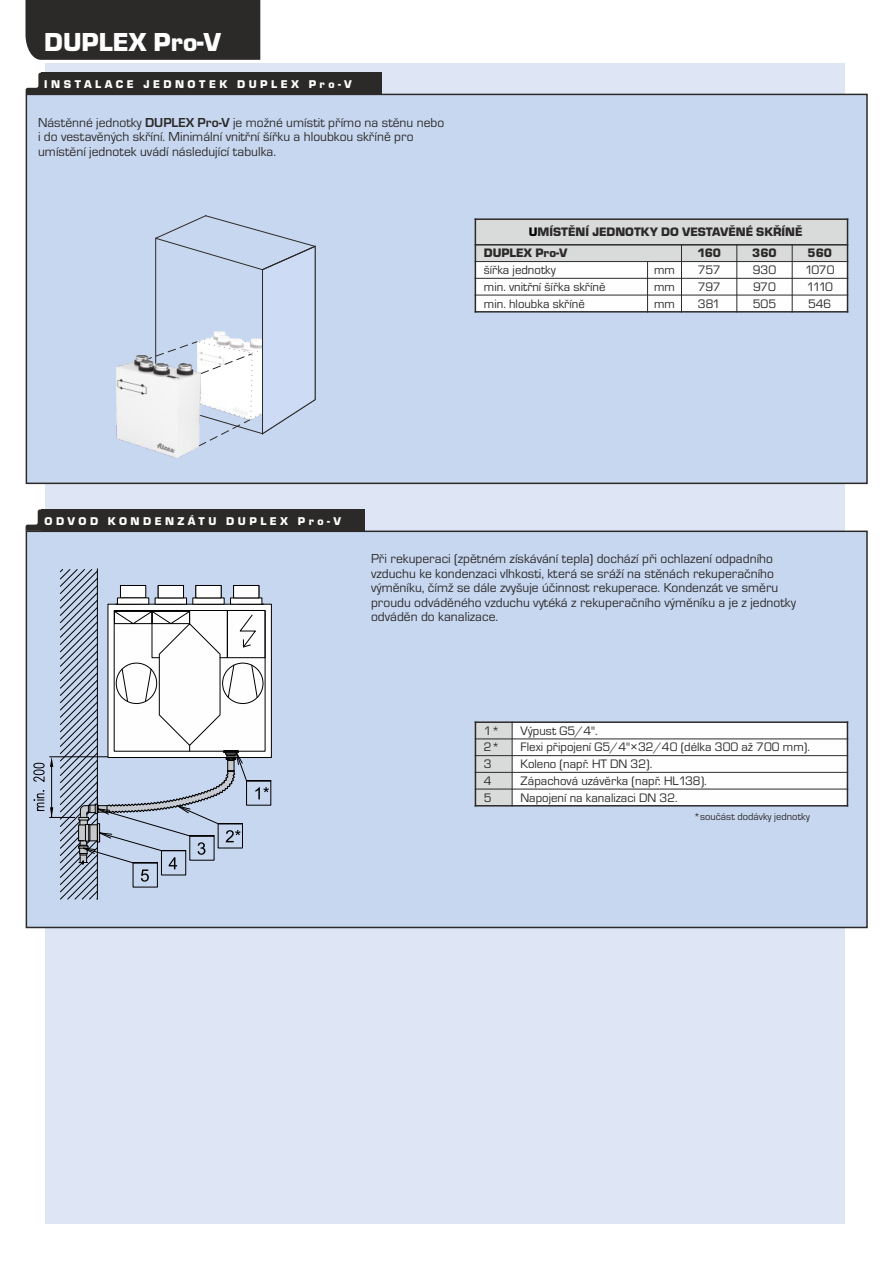
<style>
.page{position:relative;width:893px;height:1263px;background:#fff}
.page>*{position:absolute;margin:0;border:0;box-sizing:border-box;transform-origin:0 0}
.t1{font:27px "Eurostile TEE Blac";color:#fefefe}
.t2{font:13.5px/14.5px "Eurostile TEE";color:#2b2a29}
.t3{font:12.75px "Eurostile TEE";color:#2b2a29}
.t4{font:12.75px/21.1px "Eurostile TEE Blac";color:#2b2a29}
.t5{font:11.7px "Eurostile TEE Blac";letter-spacing:.3em;color:#fefefe}
.t6{font:10.5px "Eurostile TEE";color:#2b2a29}
.s1{font-weight:700}
.s2{color:#000}
</style>
<div class="page">
<div style="left:46px;top:63px;width:799px;height:1160px;background:#dee6f5"></div>
<div style="left:25px;top:0;width:235px;height:60px;background:#2b2a29"></div>
<div style="left:25px;top:93px;width:843px;height:392px;background:#c8d7f0"></div>
<div style="left:475px;top:219px;width:372px;height:26px;background:#d9dada"></div>
<div style="left:475px;top:245px;width:206px;height:17px;background:#d9dada"></div>
<div style="left:681px;top:245px;width:56px;height:17px;background:#d9dada"></div>
<div style="left:737px;top:245px;width:55px;height:17px;background:#d9dada"></div>
<div style="left:792px;top:245px;width:55px;height:17px;background:#d9dada"></div>
<div style="left:475px;top:262px;width:173px;height:16px;background:#fefefe"></div>
<div style="left:648px;top:262px;width:33px;height:16px;background:#fefefe"></div>
<div style="left:681px;top:262px;width:56px;height:16px;background:#fefefe"></div>
<div style="left:737px;top:262px;width:55px;height:16px;background:#fefefe"></div>
<div style="left:792px;top:262px;width:55px;height:16px;background:#fefefe"></div>
<div style="left:475px;top:278px;width:173px;height:17px;background:#fefefe"></div>
<div style="left:648px;top:278px;width:33px;height:17px;background:#fefefe"></div>
<div style="left:681px;top:278px;width:56px;height:17px;background:#fefefe"></div>
<div style="left:737px;top:278px;width:55px;height:17px;background:#fefefe"></div>
<div style="left:792px;top:278px;width:55px;height:17px;background:#fefefe"></div>
<div style="left:475px;top:295px;width:173px;height:17px;background:#fefefe"></div>
<div style="left:648px;top:295px;width:33px;height:17px;background:#fefefe"></div>
<div style="left:681px;top:295px;width:56px;height:17px;background:#fefefe"></div>
<div style="left:737px;top:295px;width:55px;height:17px;background:#fefefe"></div>
<div style="left:792px;top:295px;width:55px;height:17px;background:#fefefe"></div>
<hr style="left:475px;top:218px;width:1px;height:95px;background:#2b2a29">
<hr style="left:647px;top:261px;width:1px;height:52px;background:#2b2a29">
<hr style="left:681px;top:261px;width:1px;height:52px;background:#2b2a29">
<svg style="left:681px;top:246px;width:1px;height:15px"></svg>
<hr style="left:736px;top:261px;width:1px;height:52px;background:#2b2a29">
<svg style="left:736px;top:246px;width:1px;height:15px"></svg>
<hr style="left:792px;top:261px;width:1px;height:52px;background:#2b2a29">
<svg style="left:792px;top:246px;width:1px;height:15px"></svg>
<hr style="left:847px;top:218px;width:1px;height:95px;background:#2b2a29">
<hr style="left:475px;top:311px;width:373px;height:2px;background:#2b2a29">
<hr style="left:475px;top:295px;width:373px;height:1px;background:#2b2a29">
<hr style="left:475px;top:278px;width:373px;height:1px;background:#2b2a29">
<hr style="left:475px;top:261px;width:373px;height:1px;background:#2b2a29">
<hr style="left:475px;top:244px;width:373px;height:2px;background:#2b2a29">
<hr style="left:475px;top:218px;width:373px;height:2px;background:#2b2a29">
<svg style="left:26px;top:73px;width:16px;height:21px"></svg>
<div style="left:42px;top:73px;width:340px;height:21px;background:#2b2a29"></div>
<img style="left:116px;top:356px;width:85px;height:101px">
<svg style="left:143px;top:214px;width:173px;height:233px;background:#cdd8eb"></svg>
<div style="left:25px;top:530px;width:843px;height:399px;background:#c8d7f0"></div>
<div style="left:475px;top:722px;width:37px;height:17px;background:#d9dada"></div>
<div style="left:512px;top:722px;width:335px;height:17px;background:#fefefe"></div>
<div style="left:475px;top:739px;width:37px;height:17px;background:#d9dada"></div>
<div style="left:512px;top:739px;width:335px;height:17px;background:#fefefe"></div>
<div style="left:475px;top:756px;width:37px;height:16px;background:#d9dada"></div>
<div style="left:512px;top:756px;width:335px;height:16px;background:#fefefe"></div>
<div style="left:475px;top:772px;width:37px;height:17px;background:#d9dada"></div>
<div style="left:512px;top:772px;width:335px;height:17px;background:#fefefe"></div>
<div style="left:475px;top:789px;width:37px;height:17px;background:#d9dada"></div>
<div style="left:512px;top:789px;width:335px;height:17px;background:#fefefe"></div>
<hr style="left:475px;top:721px;width:1px;height:85px;background:#2b2a29">
<hr style="left:512px;top:721px;width:1px;height:85px;background:#2b2a29">
<hr style="left:847px;top:721px;width:1px;height:85px;background:#2b2a29">
<hr style="left:475px;top:805px;width:373px;height:1px;background:#2b2a29">
<hr style="left:475px;top:789px;width:373px;height:1px;background:#2b2a29">
<hr style="left:475px;top:772px;width:373px;height:1px;background:#2b2a29">
<hr style="left:475px;top:755px;width:373px;height:1px;background:#2b2a29">
<hr style="left:475px;top:738px;width:373px;height:1px;background:#2b2a29">
<hr style="left:475px;top:721px;width:373px;height:2px;background:#2b2a29">
<svg style="left:33px;top:568px;width:239px;height:331px;background:#c5cedd"></svg>
<svg style="left:26px;top:509px;width:15px;height:22px"></svg>
<div style="left:41px;top:509px;width:323px;height:22px;background:#2b2a29"></div>
<h1 class="t1" style="left:44px;top:33px;width:178px">DUPLEX Pro-V</h1>
<p class="t5" style="left:44px;top:80px;width:309px">INSTALACE JEDNOTEK DUPLEX Pro-V</p>
<p class="t2" style="left:38px;top:116px;width:408px">Nástěnné jednotky <span class="s1">DUPLEX Pro-V</span> je možné umístit přímo na stěnu nebo i do vestavěných skříní. Minimální vnitřní šířku a hloubkou skříně pro umístění jednotek uvádí následující tabulka.</p>
<p class="t4" style="left:484px;top:223px;width:320px;text-indent:45px"><span class="s2">U</span>MÍSTĚNÍ JEDNOTKY DO VESTAVĚNÉ SKŘÍNĚ<br>DUPLEX Pro-V</p>
<p class="t4" style="left:697px;top:244px;width:25px">160</p>
<p class="t4" style="left:752px;top:244px;width:26px">360</p>
<p class="t4" style="left:808px;top:244px;width:26px">560</p>
<p class="t3" style="left:484px;top:266px;width:73px">šířka jednotky</p>
<p class="t3" style="left:654px;top:266px;width:23px">mm</p>
<p class="t3" style="left:698px;top:266px;width:24px">757</p>
<p class="t3" style="left:753px;top:266px;width:25px">930</p>
<p class="t3" style="left:805px;top:266px;width:31px">1070</p>
<p class="t3" style="left:484px;top:282px;width:123px">min. vnitřní šířka skříně</p>
<p class="t3" style="left:654px;top:282px;width:23px">mm</p>
<p class="t3" style="left:698px;top:282px;width:24px">797</p>
<p class="t3" style="left:753px;top:282px;width:24px">970</p>
<p class="t3" style="left:807px;top:282px;width:28px">1110</p>
<p class="t3" style="left:484px;top:299px;width:102px">min. hloubka skříně</p>
<p class="t3" style="left:654px;top:299px;width:23px">mm</p>
<p class="t3" style="left:698px;top:299px;width:24px">381</p>
<p class="t3" style="left:753px;top:299px;width:25px">505</p>
<p class="t3" style="left:808px;top:299px;width:25px">546</p>
<p class="t5" style="left:45px;top:517px;width:298px">ODVOD KONDENZÁTU DUPLEX Pro-V</p>
<p class="t2" style="left:371px;top:553px;width:426px">Při rekuperaci (zpětném získávání tepla) dochází při ochlazení odpadního vzduchu ke kondenzaci vlhkosti, která se sráží na stěnách rekuperačního výměníku, čímž se dále zvyšuje účinnost rekuperace. Kondenzát ve směru proudu odváděného vzduchu vytéká z rekuperačního výměníku a je z jednotky odváděn do kanalizace.</p>
<p class="t3" style="left:484px;top:726px;width:17px">1*</p>
<p class="t3" style="left:521px;top:726px;width:79px">Výpust G5/4".</p>
<p class="t3" style="left:484px;top:743px;width:17px">2*</p>
<p class="t3" style="left:521px;top:743px;width:291px">Flexi připojení G5/4"×32/40 (délka 300 až 700 mm).</p>
<p class="t3" style="left:484px;top:760px;width:9px">3</p>
<p class="t3" style="left:521px;top:760px;width:133px">Koleno (např. HT DN 32).</p>
<p class="t3" style="left:484px;top:776px;width:9px">4</p>
<p class="t3" style="left:521px;top:776px;width:188px">Zápachová uzávěrka (např. HL138).</p>
<p class="t3" style="left:484px;top:793px;width:9px">5</p>
<p class="t3" style="left:521px;top:793px;width:159px">Napojení na kanalizaci DN 32.</p>
<p class="t6" style="left:694px;top:813px;width:117px">*součást dodávky jednotky</p>
</div>
